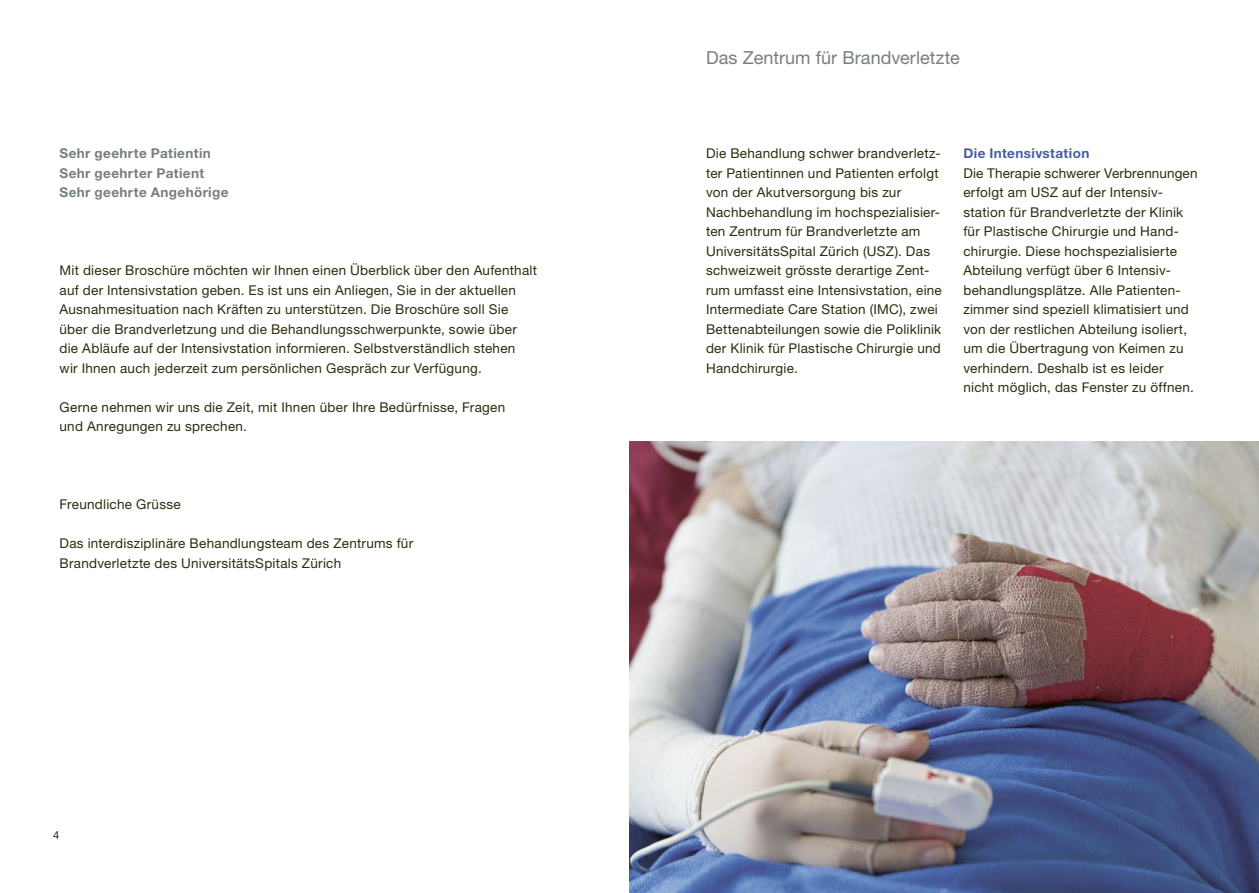
<style>
.page{position:relative;width:1259px;height:893px;background:#fff}
.page>*{position:absolute;margin:0;border:0;box-sizing:border-box;transform-origin:0 0}
.t1{font:18px "Helvetica Neue LT Std";letter-spacing:.005em;color:#777e7e}
.t2{font:13.5px/19.5px "Helvetica Neue LT Std";letter-spacing:.02em;color:#2f2b10}
.t3{font:700 13.5px/19.5px "Helvetica Neue LT Std";letter-spacing:.03em;color:#777e7e}
.t4{font:700 13.5px "Helvetica Neue LT Std";letter-spacing:.03em;color:#475ea1}
.t5{font:11.25px "Helvetica Neue LT Std";color:#2f2b10}
</style>
<div class="page">
<img style="left:629px;top:441px;width:630px;height:452px">
<p class="t3" style="left:60px;top:143px;width:170px">Sehr geehrte Patientin<br>Sehr geehrter Patient<br>Sehr geehrte Angehörige</p>
<p class="t2" style="left:60px;top:260px;width:479px">Mit dieser Broschüre möchten wir Ihnen einen Überblick über den Aufenthalt auf der Intensivstation geben. Es ist uns ein Anliegen, Sie in der aktuellen Ausnahmesituation nach Kräften zu unterstützen. Die Broschüre soll Sie über die Brandverletzung und die Behandlungsschwerpunkte, sowie über die Abläufe auf der Intensivstation informieren. Selbstverständlich stehen<br>wir Ihnen auch jederzeit zum persönlichen Gespräch zur Verfügung.</p>
<p class="t2" style="left:60px;top:397px;width:447px">Gerne nehmen wir uns die Zeit, mit Ihnen über Ihre Bedürfnisse, Fragen und Anregungen zu sprechen.</p>
<p class="t2" style="left:60px;top:494px;width:123px">Freundliche Grüsse</p>
<p class="t2" style="left:60px;top:533px;width:355px">Das interdisziplinäre Behandlungsteam des Zentrums für<br>Brandverletzte des UniversitätsSpitals Zürich</p>
<p class="t5" style="left:53px;top:828px;width:8px">4</p>
<h1 class="t1" style="left:706px;top:47px;width:255px">Das Zentrum für Brandverletzte</h1>
<p class="t2" style="left:706px;top:143px;width:237px">Die Behandlung schwer brandverletz&shy;ter Patientinnen und Patienten erfolgt von der Akutversorgung bis zur Nachbehandlung im hochspezialisier&shy;ten Zentrum für Brandverletzte am UniversitätsSpital Zürich (USZ). Das schweizweit grösste derartige Zent&shy;rum umfasst eine Intensivstation, eine Intermediate Care Station (IMC), zwei Bettenabteilungen sowie die Poliklinik der Klinik für Plastische Chirurgie und Handchirurgie.</p>
<p class="t4" style="left:963px;top:145px;width:127px">Die Intensivstation</p>
<p class="t2" style="left:963px;top:163px;width:236px">Die Therapie schwerer Verbrennungen erfolgt am USZ auf der Intensiv&shy;station für Brandverletzte der Klinik für Plastische Chirurgie und Hand&shy;chirurgie. Diese hochspezialisierte Abteilung verfügt über 6 Intensiv&shy;behandlungsplätze. Alle Patienten&shy;zimmer sind speziell klimatisiert und von der restlichen Abteilung isoliert, um die Übertragung von Keimen zu verhindern. Deshalb ist es leider<br>nicht möglich, das Fenster zu öffnen.</p>
</div>
